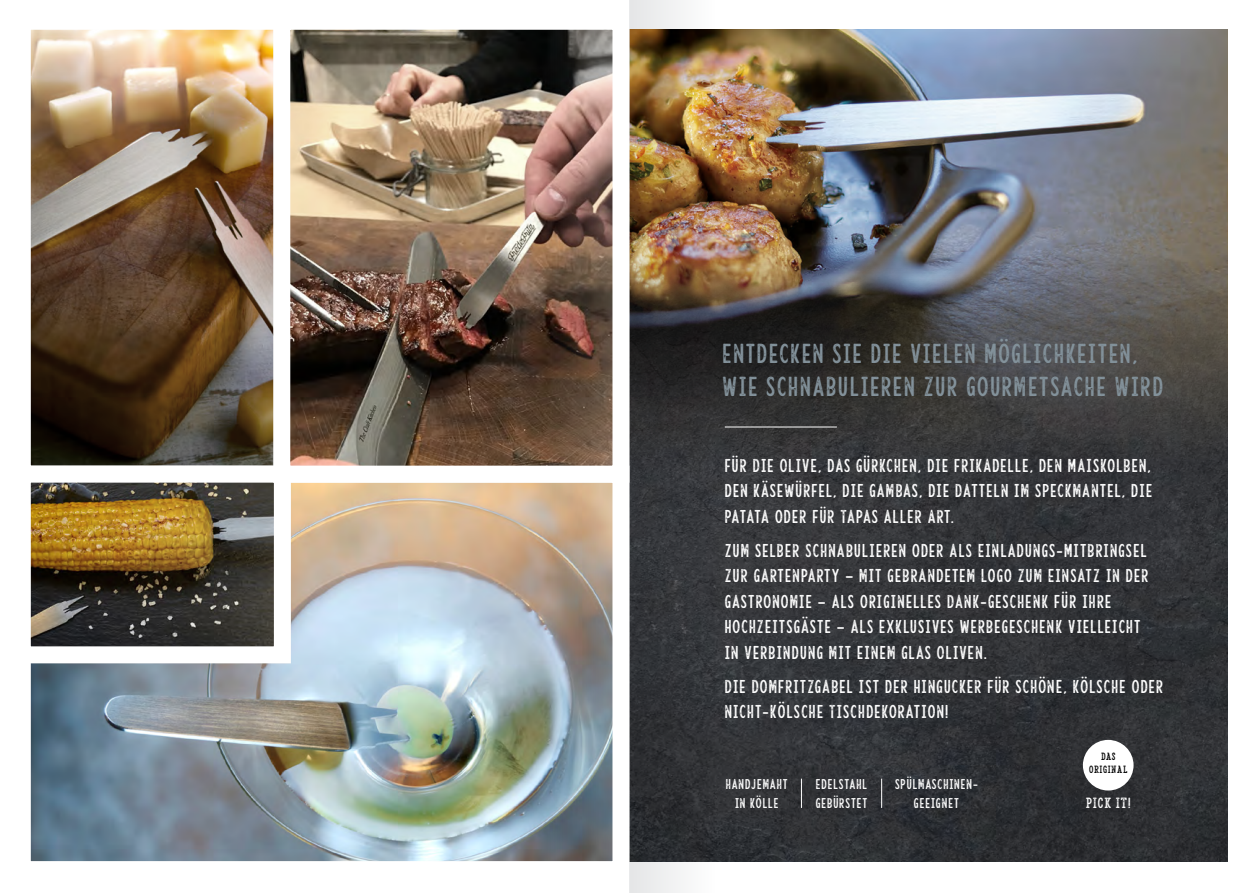
<style>
.page{position:relative;width:1259px;height:893px;background:#fff}
.page>*{position:absolute;margin:0;border:0;box-sizing:border-box;transform-origin:0 0}
.t1{font:44.25px/33.2px "Camper Print Sans 1";letter-spacing:.04em;color:#83929b}
.t2{font:30px/25.5px "Camper Print Sans 1";letter-spacing:.04em;color:#fff}
.t3{font:23.7px "Camper Print Serif 1";letter-spacing:.04em;color:#fff}
.t4{font:22.8px/19px "Camper Print Sans 1";letter-spacing:.04em;color:#fff;text-align:center}
.t5{font:16.8px/13.2px "Camper Print Serif 1";letter-spacing:.04em;color:#000;text-align:center}
</style>
<div class="page">
<img style="left:714px;top:30px;width:513px;height:831px">
<img style="left:30px;top:491px;width:514px;height:371px">
<img style="left:30px;top:29px;width:235px;height:428px">
<svg style="left:30px;top:665px;width:269px;height:7px;background:#808e9a"></svg>
<img style="left:30px;top:457px;width:269px;height:208px">
<img style="left:265px;top:29px;width:279px;height:455px">
<hr style="left:725px;top:427px;width:112px;height:1px;background:#fff">
<div style="left:1083px;top:740px;width:50px;height:50px;background:#fff;border-radius:50%"></div>
<svg style="left:881px;top:779px;width:1px;height:29px"></svg>
<svg style="left:801px;top:779px;width:1px;height:29px"></svg>
<img style="left:629px;top:0;width:85px;height:893px">
<img style="left:544px;top:29px;width:69px;height:833px">
<h1 class="t1" style="left:722px;top:331px;width:442px">Entdecken Sie die vielen Möglichkeiten, wie schnabulieren zur Gourmetsache wird</h1>
<p class="t2" style="left:725px;top:449px;width:429px;text-align:justify">Für Die Olive, das Gürkchen, die FrikAdelle, den Maiskolben, den Käsewürfel, die Gambas, die Datteln im Speckmantel, die Patata oder für Tapas aller Art.</p>
<p class="t2" style="left:725px;top:534px;width:425px">Zum selber Schnabulieren oder als Einladungs-Mitbringsel zur Gartenparty – mit gebrandetem Logo zum Einsatz in der Gastronomie – als originelles Dank-Geschenk für Ihre Hochzeitsgäste – als exklusives Werbegeschenk vielleicht in Verbindung mit einem Glas Oliven.</p>
<p class="t2" style="left:725px;top:670px;width:440px">Die DomFritzGabel ist der Hingucker für schöne, kölsche oder nicht-kölsche Tischdekoration!</p>
<p class="t4" style="left:725px;top:771px;width:63px">handjemaht in Kölle</p>
<p class="t4" style="left:815px;top:771px;width:53px;text-align:left">Edelstahl gebürstet</p>
<p class="t4" style="left:895px;top:771px;width:84px">spülmaschinen&shy;geeignet</p>
<p class="t5" style="left:1089px;top:750px;width:40px">DAS<br>ORIGINAL</p>
<p class="t3" style="left:1086px;top:794px;width:46px">Pick it!</p>
</div>
